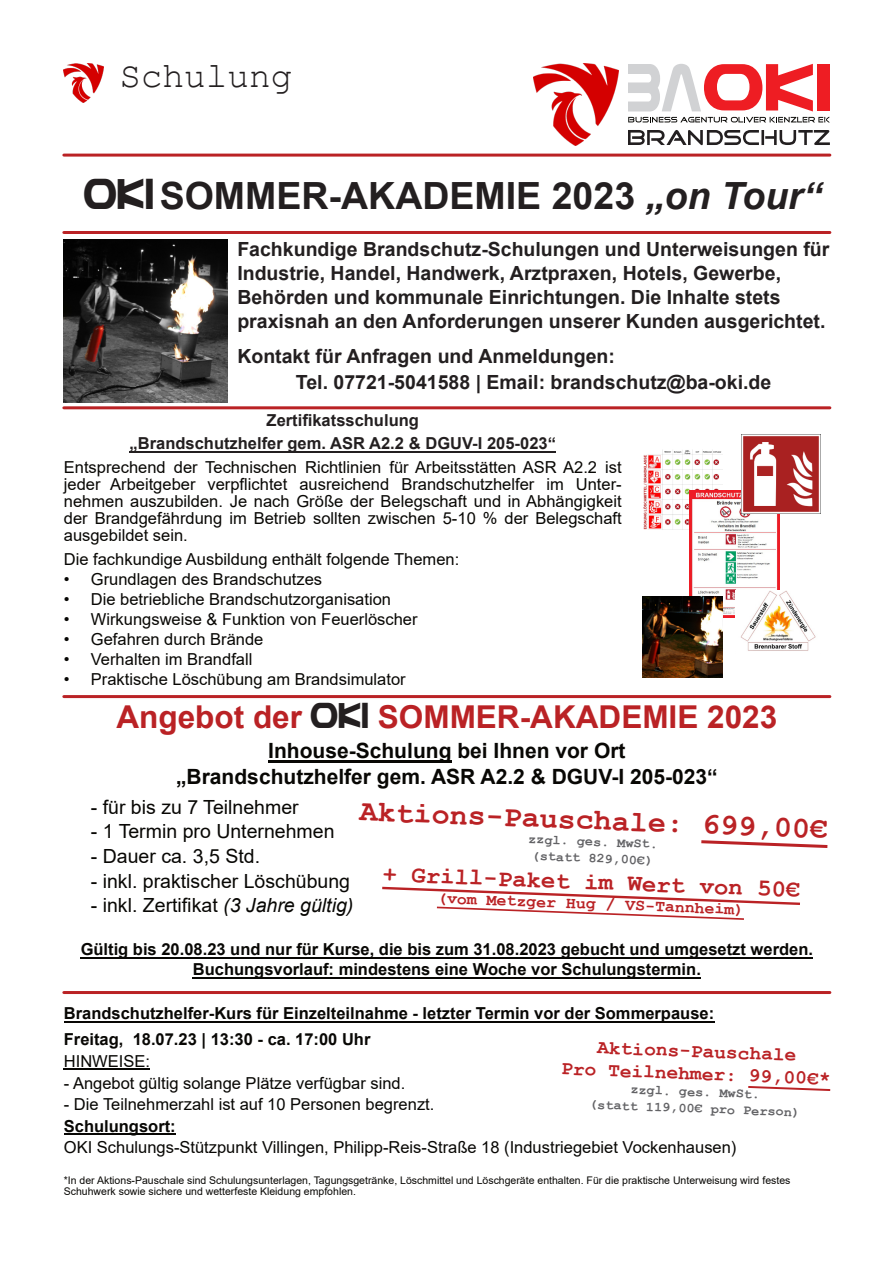
<style>
.page{position:relative;width:894px;height:1263px;background:#fff}
.page>*{position:absolute;margin:0;border:0;box-sizing:border-box;transform-origin:0 0}
.t1{font:69.9px "Nasalization";color:#ee1d23;scale:1.19 1}
.t2{font:700 37.5px "Arial";color:#231f20}
.t3{font:36px "Courier New";color:#231f20}
.t4{font:700 31.5px "Arial";color:#ba2225}
.t5{font:700 30px "Courier New";color:#ba2225}
.t6{font:700 24px "Courier New";color:#ba2225}
.t7{font:700 21px/26.2px "Arial";color:#080704;text-align:center}
.t8{font:700 19.5px/24px "Arial";color:#231f20}
.t9{font:19.5px "Arial";color:#080704}
.t10{font:700 19.5px/22.5px "Courier New";color:#ba2225;text-align:center}
.t11{font:16.5px/17.1px "Arial";color:#080704;text-align:justify}
.t12{font:700 16.5px/20.1px "Arial";color:#080704;text-align:center}
.t13{font:700 16.5px/23.1px "Arial";color:#231f20;text-align:center}
.t14{font:700 16.5px "Courier New";color:#ba2225}
.t15{font:700 13.5px/16.5px "Courier New";color:#636366;text-align:center}
.t16{font:10.5px/10.8px "Arial";color:#080704}
.s1{font-size:71.55px;color:#d1d2d4}
.s2{font-family:"Nasalization";font-weight:400;font-size:45px}
.s3{font-style:italic}
.s4{font-family:"Nasalization";font-weight:400;font-size:37.5px;color:#231f20}
</style>
<div class="page">
<img style="left:643px;top:450px;width:79px;height:80px">
<img style="left:64px;top:64px;width:39px;height:38px">
<hr style="left:129px;top:451px;width:426px;height:2px;background:#231f20">
<hr style="left:268px;top:760px;width:183px;height:3px;background:#080704">
<hr style="left:81px;top:957px;width:731px;height:2px;background:#080704">
<hr style="left:193px;top:977px;width:507px;height:2px;background:#080704">
<hr style="left:64px;top:1021px;width:650px;height:2px;background:#080704">
<hr style="left:64px;top:1069px;width:86px;height:1px;background:#080704">
<hr style="left:64px;top:1133px;width:112px;height:2px;background:#080704">
<svg style="left:748px;top:1086px;width:81px;height:5px"></svg>
<svg style="left:701px;top:840px;width:126px;height:8px"></svg>
<svg style="left:382px;top:887px;width:417px;height:33px"></svg>
<img style="left:64px;top:239px;width:163px;height:164px">
<img style="left:689px;top:490px;width:90px;height:127px">
<img style="left:735px;top:591px;width:81px;height:60px">
<img style="left:642px;top:597px;width:80px;height:80px">
<img style="left:741px;top:434px;width:78px;height:79px">
<hr style="left:64px;top:406px;width:765px;height:3px;background:#ba2225">
<hr style="left:64px;top:991px;width:765px;height:3px;background:#ba2225">
<hr style="left:64px;top:231px;width:765px;height:3px;background:#ba2225">
<hr style="left:64px;top:154px;width:765px;height:3px;background:#ba2225">
<hr style="left:64px;top:695px;width:765px;height:3px;background:#ba2225">
<svg style="left:628px;top:117px;width:201px;height:6px"></svg>
<svg style="left:628px;top:130px;width:201px;height:15px"></svg>
<img style="left:533px;top:64px;width:85px;height:81px">
<h3 class="t3" style="left:119px;top:65px;width:174px">Schulung</h3>
<h1 class="t1" style="left:625px;top:59px;width:175px"><span class="s1">BA</span>OKI</h1>
<h2 class="t2" style="left:84px;top:182px;width:738px"><span class="s2">OKI</span>SOMMER-AKADEMIE 2023 <span class="s3">„on Tour“</span></h2>
<p class="t8" style="left:237px;top:239px;width:593px">Fachkundige Brandschutz-Schulungen und Unterweisungen für Industrie, Handel, Handwerk, Arztpraxen, Hotels, Gewerbe, Behörden und kommunale Einrichtungen. Die Inhalte stets praxisnah an den Anforderungen unserer Kunden ausgerichtet.</p>
<p class="t8" style="left:296px;top:345px;width:476px;line-height:26.1px;text-indent:-59px">Kontakt für Anfragen und Anmeldungen:<br>Tel. 07721-5041588 | Email: brandschutz@ba-oki.de</p>
<p class="t13" style="left:129px;top:411px;width:427px">Zertifikatsschulung<br>„Brandschutzhelfer gem. ASR A2.2 &amp; DGUV-I 205-023“</p>
<p class="t11" style="left:64px;top:460px;width:559px">Entsprechend der Technischen Richtlinien für Arbeitsstätten ASR A2.2 ist jeder Arbeitgeber verpflichtet ausreichend Brandschutzhelfer im Unter&shy;nehmen auszubilden. Je nach Größe der Belegschaft und in Abhängigkeit der Brandgefährdung im Betrieb sollten zwischen 5-10 % der Belegschaft ausgebildet sein.</p>
<p class="t11" style="left:64px;top:552px;width:397px">Die fachkundige Ausbildung enthält folgende Themen:</p>
<p class="t11" style="left:64px;top:572px;width:260px">• Grundlagen des Brandschutzes</p>
<p class="t11" style="left:64px;top:592px;width:328px">• Die betriebliche Brandschutzorganisation</p>
<p class="t11" style="left:64px;top:612px;width:355px">• Wirkungsweise &amp; Funktion von Feuerlöscher</p>
<p class="t11" style="left:64px;top:632px;width:201px">• Gefahren durch Brände</p>
<p class="t11" style="left:64px;top:653px;width:190px">• Verhalten im Brandfall</p>
<p class="t11" style="left:64px;top:673px;width:343px">• Praktische Löschübung am Brandsimulator</p>
<h3 class="t4" style="left:116px;top:705px;width:662px">Angebot der <span class="s4">OKI</span> SOMMER-AKADEMIE 2023</h3>
<p class="t7" style="left:176px;top:740px;width:543px">Inhouse-Schulung bei Ihnen vor Ort „Brandschutzhelfer gem. ASR A2.2 &amp; DGUV-I 205-023“</p>
<p class="t9" style="left:91px;top:799px;width:209px">- für bis zu 7 Teilnehmer</p>
<p class="t9" style="left:91px;top:824px;width:245px">- 1 Termin pro Unternehmen</p>
<p class="t9" style="left:91px;top:849px;width:171px">- Dauer ca. 3,5 Std.</p>
<p class="t9" style="left:91px;top:873px;width:261px">- inkl. praktischer Löschübung</p>
<p class="t9" style="left:91px;top:898px;width:264px">- inkl. Zertifikat <span class="s3">(3 Jahre gültig)</span></p>
<p class="t12" style="left:81px;top:941px;width:733px">Gültig bis 20.08.23 und nur für Kurse, die bis zum 31.08.2023 gebucht und umgesetzt werden.<br>Buchungsvorlauf: mindestens eine Woche vor Schulungstermin.</p>
<p class="t12" style="left:64px;top:1002px;width:651px;line-height:26.1px;text-align:left">Brandschutzhelfer-Kurs für Einzelteilnahme - letzter Termin vor der Sommerpause:<br>Freitag, 18.07.23 | 13:30 - ca. 17:00 Uhr</p>
<p class="t11" style="left:64px;top:1054px;width:88px">HINWEISE:</p>
<p class="t11" style="left:64px;top:1076px;width:343px">- Angebot gültig solange Plätze verfügbar sind.</p>
<p class="t11" style="left:64px;top:1097px;width:372px">- Die Teilnehmerzahl ist auf 10 Personen begrenzt.</p>
<p class="t12" style="left:64px;top:1117px;width:113px">Schulungsort:</p>
<p class="t11" style="left:64px;top:1140px;width:674px">OKI Schulungs-Stützpunkt Villingen, Philipp-Reis-Straße 18 (Industriegebiet Vockenhausen)</p>
<p class="t16" style="left:64px;top:1176px;width:727px">*In der Aktions-Pauschale sind Schulungsunterlagen, Tagungsgetränke, Löschmittel und Löschgeräte enthalten. Für die praktische Unterweisung wird festes<br>Schuhwerk sowie sichere und wetterfeste Kleidung empfohlen.</p>
<h3 class="t5" style="left:360px;top:802px;width:470px;rotate:2deg">Aktions-Pauschale: 699,00€</h3>
<p class="t15" style="left:528px;top:832px;width:131px;text-align:left;rotate:2deg">zzgl. ges. MwSt. (statt 829,00€)</p>
<h3 class="t6" style="left:383px;top:866px;width:419px;rotate:2deg">+ Grill-Paket im Wert von 50€</h3>
<p class="t14" style="left:437px;top:893px;width:308px;rotate:2deg">(vom Metzger Hug / VS-Tannheim)</p>
<p class="t10" style="left:562px;top:1037px;width:271px;rotate:2deg">Aktions-Pauschale<br>Pro Teilnehmer: 99,00€*</p>
<p class="t15" style="left:590px;top:1081px;width:212px;rotate:2deg">zzgl. ges. MwSt.<br>(statt 119,00€ pro Person)</p>
</div>
